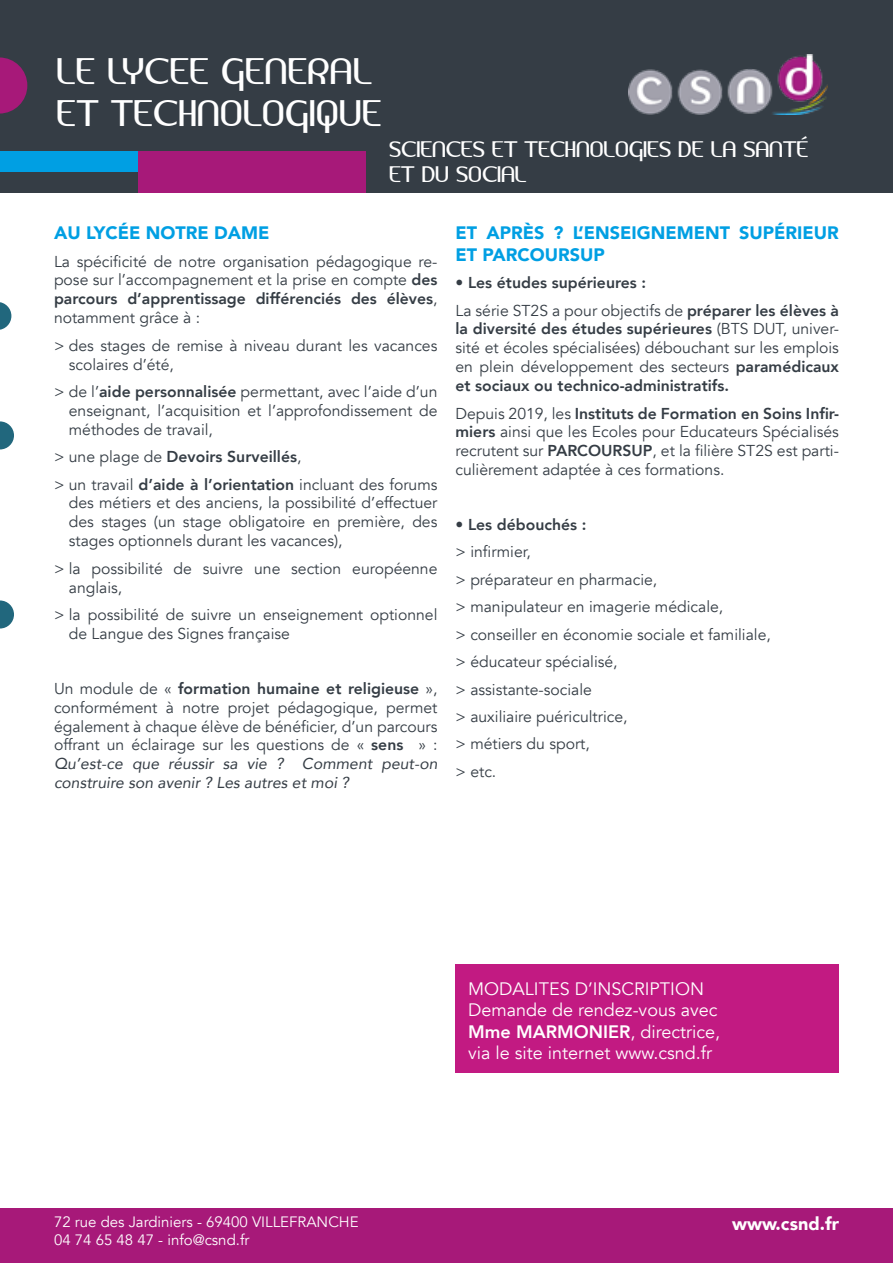
<style>
.page{position:relative;width:893px;height:1263px;background:#fff}
.page>*{position:absolute;margin:0;border:0;box-sizing:border-box;transform-origin:0 0}
.TITRE_A{font:34.5px "Amerika Sans";color:#fff}
.TITRE_A-2{font:21px "Amerika Sans";letter-spacing:-.01em;color:#fff}
.t1{font:18px/21.6px "Avenir";color:#fff}
.t2{font:900 18px/21.6px "Avenir";color:#009fe3}
.t3{font:900 18px "Avenir";color:#fff}
.t4{font:15.75px/18.9px "Avenir";color:#353d45;text-align:justify}
.t5{font:800 15.75px "Avenir";color:#353d45}
.t6{font:15px "Avenir";color:#fff}
.s1{font-weight:800}
.s2{font-weight:400}
.s3{font-style:italic}
</style>
<div class="page">
<svg style="left:0;top:302px;width:11px;height:28px"></svg>
<svg style="left:0;top:421px;width:14px;height:28px"></svg>
<svg style="left:0;top:600px;width:14px;height:28px"></svg>
<div style="left:0;top:1209px;width:893px;height:54px;background:#a71979"></div>
<div style="left:0;top:0;width:893px;height:193px;background:#353d45"></div>
<div style="left:0;top:151px;width:141px;height:21px;background:#009fe3"></div>
<div style="left:138px;top:151px;width:228px;height:42px;background:#a71979"></div>
<svg style="left:0;top:57px;width:27px;height:57px"></svg>
<img style="left:629px;top:55px;width:198px;height:60px">
<div style="left:455px;top:964px;width:384px;height:108px;background:#c21a82"></div>
<p class="TITRE_A" style="left:56px;top:50px;width:318px">LE LYCEE GENERAL</p>
<p class="TITRE_A" style="left:56px;top:91px;width:327px">ET TECHNOLOGIQUE</p>
<p class="TITRE_A-2" style="left:389px;top:136px;width:421px">SCIENCES ET TECHNOLOGIES DE LA SANTÉ</p>
<p class="TITRE_A-2" style="left:389px;top:161px;width:139px">ET DU SOCIAL</p>
<p class="t2" style="left:54px;top:222px;width:217px">AU LYCÉE NOTRE DAME</p>
<p class="t4" style="left:54px;top:252px;width:385px">La spécificité de notre organisation pédagogique re&shy;pose sur l’accompagnement et la prise en compte <span class="s1">des parcours d’apprentissage différenciés des élèves</span>, notamment grâce à :</p>
<p class="t4" style="left:69px;top:336px;width:370px;text-indent:-15px">&gt; des stages de remise à niveau durant les vacances scolaires d’été,</p>
<p class="t4" style="left:69px;top:382px;width:370px;text-indent:-15px">&gt; de l’<span class="s1">aide personnalisée</span> permettant, avec l’aide d’un enseignant, l’acquisition et l’approfondissement de méthodes de travail,</p>
<p class="t5" style="left:54px;top:444px;width:249px"><span class="s2">&gt; une plage de</span> Devoirs Surveillés<span class="s2">,</span></p>
<p class="t4" style="left:69px;top:475px;width:370px;text-indent:-15px">&gt; un travail <span class="s1">d’aide à l’orientation</span> incluant des forums des métiers et des anciens, la possibilité d’effectuer des stages (un stage obligatoire en première, des stages optionnels durant les vacances),</p>
<p class="t4" style="left:69px;top:559px;width:370px;text-indent:-15px">&gt; la possibilité de suivre une section européenne anglais,</p>
<p class="t4" style="left:69px;top:605px;width:370px;text-indent:-15px">&gt; la possibilité de suivre un enseignement optionnel de Langue des Signes française</p>
<p class="t4" style="left:54px;top:679px;width:385px">Un module de « <span class="s1">formation humaine et religieuse</span> », conformément à notre projet pédagogique, permet également à chaque élève de bénéficier, d’un parcours offrant un éclairage sur les questions de « <span class="s1">sens</span> » :<br><span class="s3">Qu’est-ce que réussir sa vie ? Comment peut-on construire son avenir ? Les autres et moi ?</span></p>
<p class="t2" style="left:455px;top:222px;width:385px">ET APRÈS ? L’ENSEIGNEMENT SUPÉRIEUR<br>ET PARCOURSUP</p>
<p class="t5" style="left:455px;top:270px;width:192px">• Les études supérieures :</p>
<p class="t4" style="left:455px;top:301px;width:385px">La série ST2S a pour objectifs de <span class="s1">préparer les élèves à la diversité des études supérieures</span> (BTS DUT, univer&shy;sité et écoles spécialisées) débouchant sur les emplois en plein développement des secteurs <span class="s1">paramédicaux et sociaux ou technico-administratifs.</span></p>
<p class="t4" style="left:455px;top:404px;width:385px">Depuis 2019, les <span class="s1">Instituts de Formation en Soins Infir&shy;miers</span> ainsi que les Ecoles pour Educateurs Spécialisés recrutent sur <span class="s1">PARCOURSUP</span>, et la filière ST2S est parti&shy;culièrement adaptée à ces formations.</p>
<p class="t5" style="left:455px;top:512px;width:132px">• Les débouchés :</p>
<p class="t4" style="left:455px;top:543px;width:77px">&gt; infirmier,</p>
<p class="t4" style="left:455px;top:570px;width:203px">&gt; préparateur en pharmacie,</p>
<p class="t4" style="left:455px;top:598px;width:269px">&gt; manipulateur en imagerie médicale,</p>
<p class="t4" style="left:455px;top:625px;width:317px">&gt; conseiller en économie sociale et familiale,</p>
<p class="t4" style="left:455px;top:652px;width:164px">&gt; éducateur spécialisé,</p>
<p class="t4" style="left:455px;top:680px;width:138px">&gt; assistante-sociale</p>
<p class="t4" style="left:455px;top:707px;width:174px">&gt; auxiliaire puéricultrice,</p>
<p class="t4" style="left:455px;top:735px;width:136px">&gt; métiers du sport,</p>
<p class="t4" style="left:455px;top:762px;width:42px">&gt; etc.</p>
<p class="t6" style="left:54px;top:1213px;width:306px">72 rue des Jardiniers - 69400 VILLEFRANCHE</p>
<p class="t6" style="left:54px;top:1231px;width:197px">04 74 65 48 47 - info@csnd.fr</p>
<p class="t1" style="left:468px;top:978px;width:237px">MODALITES D’INSCRIPTION</p>
<p class="t1" style="left:468px;top:999px;width:253px">Demande de rendez-vous avec<br><span class="s1">Mme MARMONIER</span>, directrice, via le site internet www.csnd.fr</p>
<p class="t3" style="left:732px;top:1208px;width:108px">www.csnd.fr</p>
</div>
